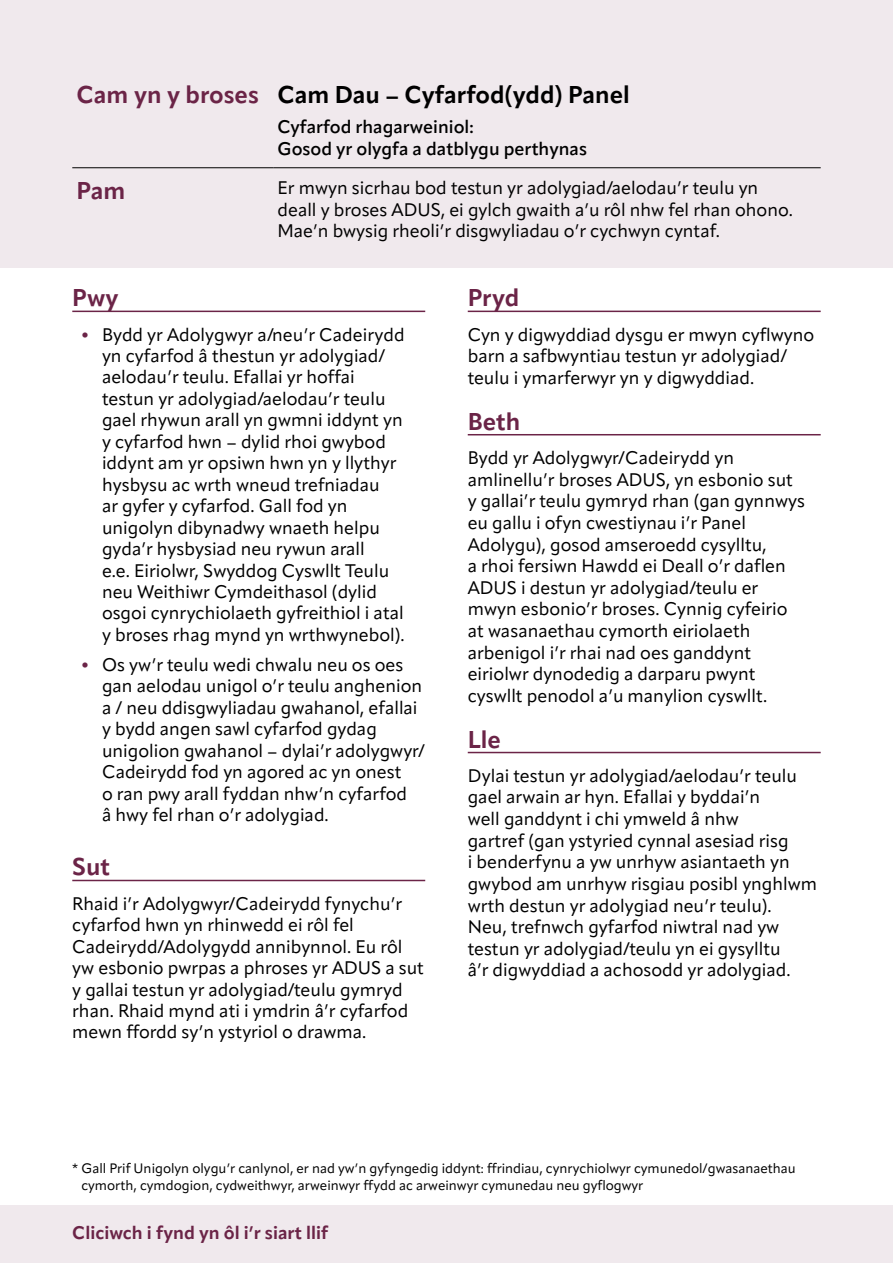
<style>
.page{position:relative;width:893px;height:1263px;background:#fff}
.page>*{position:absolute;margin:0;border:0;box-sizing:border-box;transform-origin:0 0}
.black_bold{font:700 24px "Apparat";color:#000}
.bold_title{font:700 24px "Apparat";color:#6b2447}
.Bold_title_no_rule{font:700 24px "Apparat";color:#6b2447}
.Body_text{font:18px/21.6px "Apparat";color:#000}
.Bullets{font:18px/21.5px "Apparat";color:#000}
.last_bullet{font:18px/21.5px "Apparat";color:#000}
.Body_text-2{font:600 18px/21.6px "Apparat";color:#000}
.Body_text-3{font:700 18px "Apparat";color:#6b2447}
.t1{font:13.5px/16.2px "Apparat";color:#000}
.s1{font-weight:700;color:#6b2447}
</style>
<div class="page">
<div style="left:0;top:0;width:893px;height:268px;background:#f0e9ed"></div>
<hr style="left:72px;top:311px;width:353px;height:1px;background:#6b2447">
<hr style="left:72px;top:880px;width:353px;height:1px;background:#6b2447">
<hr style="left:468px;top:311px;width:353px;height:1px;background:#6b2447">
<hr style="left:468px;top:434px;width:353px;height:1px;background:#6b2447">
<hr style="left:468px;top:752px;width:353px;height:1px;background:#6b2447">
<hr style="left:72px;top:167px;width:201px;height:1px;background:#000">
<hr style="left:273px;top:167px;width:548px;height:1px;background:#000">
<div style="left:0;top:1205px;width:893px;height:58px;background:#f0e9ed"></div>
<p class="Bold_title_no_rule" style="left:77px;top:80px;width:184px">Cam yn y broses</p>
<p class="black_bold" style="left:277px;top:80px;width:354px">Cam Dau – Cyfarfod(ydd) Panel</p>
<p class="Body_text-2" style="left:277px;top:116px;width:311px">Cyfarfod rhagarweiniol:<br>Gosod yr olygfa a datblygu perthynas</p>
<p class="Bold_title_no_rule" style="left:77px;top:176px;width:50px">Pam</p>
<p class="Body_text" style="left:277px;top:177px;width:517px">Er mwyn sicrhau bod testun yr adolygiad/aelodau’r teulu yn deall y broses ADUS, ei gylch gwaith a’u rôl nhw fel rhan ohono.<br>Mae’n bwysig rheoli’r disgwyliadau o’r cychwyn cyntaf.</p>
<p class="bold_title" style="left:72px;top:283px;width:48px">Pwy</p>
<p class="Bullets" style="left:102px;top:324px;width:304px;text-indent:-21px"><span class="s1">•</span> Bydd yr Adolygwyr a/neu’r Cadeirydd yn cyfarfod â thestun yr adolygiad/ aelodau’r teulu. Efallai yr hoffai testun yr adolygiad/aelodau’r teulu gael rhywun arall yn gwmni iddynt yn y cyfarfod hwn – dylid rhoi gwybod iddynt am yr opsiwn hwn yn y llythyr hysbysu ac wrth wneud trefniadau<br>ar gyfer y cyfarfod. Gall fod yn unigolyn dibynadwy wnaeth helpu gyda’r hysbysiad neu rywun arall<br>e.e. Eiriolwr, Swyddog Cyswllt Teulu neu Weithiwr Cymdeithasol (dylid osgoi cynrychiolaeth gyfreithiol i atal y broses rhag mynd yn wrthwynebol).</p>
<p class="last_bullet" style="left:102px;top:654px;width:325px;text-indent:-21px"><span class="s1">•</span> Os yw’r teulu wedi chwalu neu os oes gan aelodau unigol o’r teulu anghenion a / neu ddisgwyliadau gwahanol, efallai y bydd angen sawl cyfarfod gydag unigolion gwahanol – dylai’r adolygwyr/ Cadeirydd fod yn agored ac yn onest<br>o ran pwy arall fyddan nhw’n cyfarfod<br>â hwy fel rhan o’r adolygiad.</p>
<p class="bold_title" style="left:72px;top:852px;width:39px">Sut</p>
<p class="Body_text" style="left:72px;top:893px;width:353px">Rhaid i’r Adolygwyr/Cadeirydd fynychu’r cyfarfod hwn yn rhinwedd ei rôl fel Cadeirydd/Adolygydd annibynnol. Eu rôl yw esbonio pwrpas a phroses yr ADUS a sut y gallai testun yr adolygiad/teulu gymryd rhan. Rhaid mynd ati i ymdrin â’r cyfarfod mewn ffordd sy’n ystyriol o drawma.</p>
<p class="bold_title" style="left:468px;top:283px;width:53px">Pryd</p>
<p class="Body_text" style="left:468px;top:324px;width:348px">Cyn y digwyddiad dysgu er mwyn cyflwyno barn a safbwyntiau testun yr adolygiad/ teulu i ymarferwyr yn y digwyddiad.</p>
<p class="bold_title" style="left:468px;top:407px;width:54px">Beth</p>
<p class="Body_text" style="left:468px;top:447px;width:339px">Bydd yr Adolygwyr/Cadeirydd yn amlinellu’r broses ADUS, yn esbonio sut y gallai’r teulu gymryd rhan (gan gynnwys eu gallu i ofyn cwestiynau i’r Panel Adolygu), gosod amseroedd cysylltu,<br>a rhoi fersiwn Hawdd ei Deall o’r daflen ADUS i destun yr adolygiad/teulu er mwyn esbonio’r broses. Cynnig cyfeirio at wasanaethau cymorth eiriolaeth arbenigol i’r rhai nad oes ganddynt eiriolwr dynodedig a darparu pwynt cyswllt penodol a’u manylion cyswllt.</p>
<p class="bold_title" style="left:468px;top:724px;width:35px">Lle</p>
<p class="Body_text" style="left:468px;top:765px;width:351px">Dylai testun yr adolygiad/aelodau’r teulu gael arwain ar hyn. Efallai y byddai’n<br>well ganddynt i chi ymweld â nhw<br>gartref (gan ystyried cynnal asesiad risg<br>i benderfynu a yw unrhyw asiantaeth yn gwybod am unrhyw risgiau posibl ynghlwm wrth destun yr adolygiad neu’r teulu).<br>Neu, trefnwch gyfarfod niwtral nad yw testun yr adolygiad/teulu yn ei gysylltu<br>â’r digwyddiad a achosodd yr adolygiad.</p>
<p class="t1" style="left:81px;top:1160px;width:716px;text-indent:-9px">* Gall Prif Unigolyn olygu’r canlynol, er nad yw’n gyfyngedig iddynt: ffrindiau, cynrychiolwyr cymunedol/gwasanaethau cymorth, cymdogion, cydweithwyr, arweinwyr ffydd ac arweinwyr cymunedau neu gyflogwyr</p>
<p class="Body_text-3" style="left:72px;top:1221px;width:257px">Cliciwch i fynd yn ôl i’r siart llif</p>
</div>
